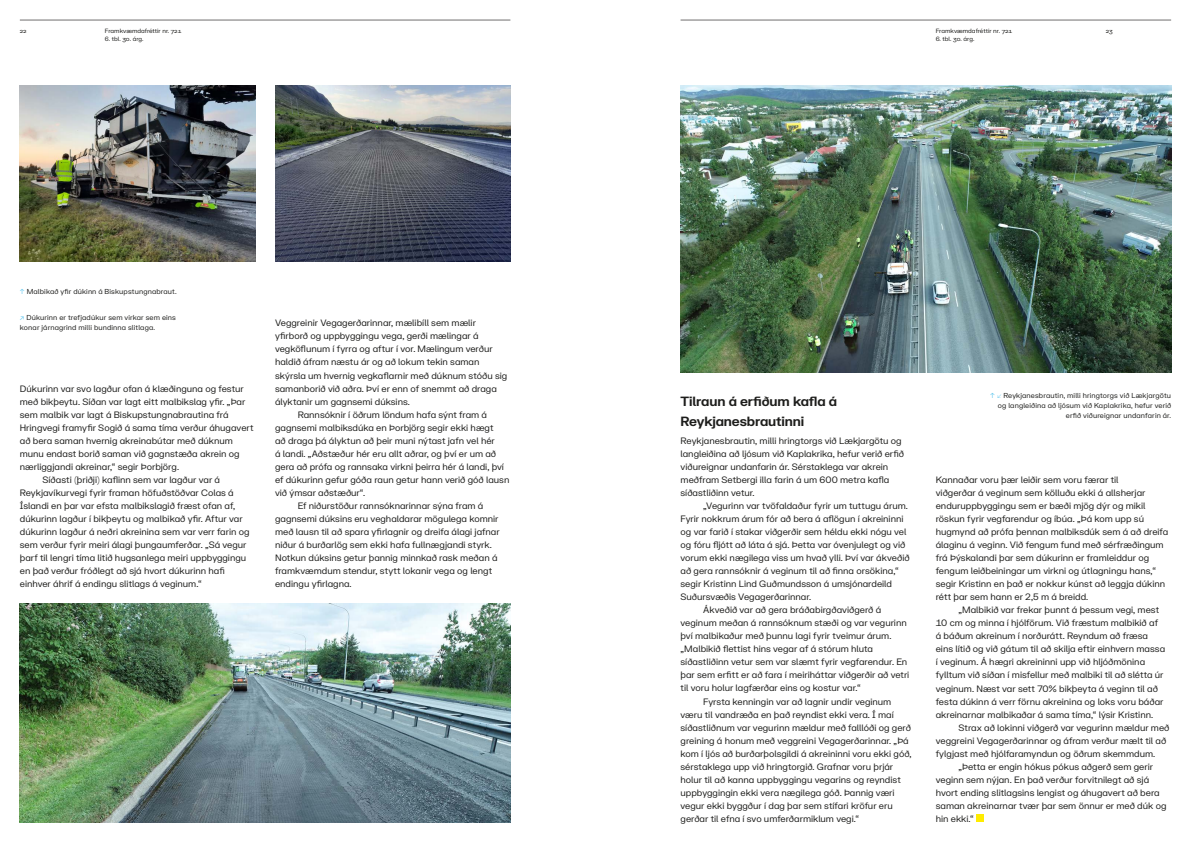
<style>
.page{position:relative;width:1191px;height:842px;background:#fff}
.page>*{position:absolute;margin:0;border:0;box-sizing:border-box;transform-origin:0 0}
.t1{font:700 13px/19.6px "Vegagerdin FK Grotesk";letter-spacing:-.01em;color:#1d1d1b}
.t2{font:9px/13px "Vegagerdin FK Grotesk";letter-spacing:-.005em;color:#1d1d1b}
.t3{font:7px/10px "Vegagerdin FK Grotesk";letter-spacing:.015em;color:#1d1d1b}
.t4{font:6px "Vegagerdin FK Grotesk";color:#1d1d1b}
.s1{color:#5dc5ed}
.s2{font-weight:900;color:#5dc5ed}
</style>
<div class="page">
<hr style="left:680px;top:20px;width:491px;height:1px;background:#706f6f">
<hr style="left:20px;top:20px;width:490px;height:1px;background:#706f6f">
<img style="left:275px;top:85px;width:235px;height:176px">
<img style="left:20px;top:85px;width:235px;height:176px">
<img style="left:20px;top:603px;width:490px;height:219px">
<div style="left:976px;top:814px;width:7px;height:8px;background:#ffec00"></div>
<img style="left:680px;top:85px;width:491px;height:288px">
<p class="t4" style="left:20px;top:26px;width:8px">22</p>
<p class="t4" style="left:105px;top:26px;width:78px">Framkvæmdafréttir nr. 721</p>
<p class="t4" style="left:105px;top:34px;width:40px">6. tbl. 30. árg.</p>
<p class="t3" style="left:20px;top:286px;width:158px"><span class="s1">↑</span> Malbikað yfir dúkinn á Biskupstungnabraut.</p>
<p class="t3" style="left:20px;top:312px;width:157px"><span class="s1">↗</span> Dúkurinn er trefjadúkur sem virkar sem eins konar járnagrind milli bundinna slitlaga.</p>
<p class="t2" style="left:20px;top:381px;width:225px">Dúkurinn var svo lagður ofan á klæðinguna og festur</p>
<p class="t2" style="left:20px;top:394px;width:227px">með bikþeytu. Síðan var lagt eitt malbikslag yfir. „Þar</p>
<p class="t2" style="left:20px;top:407px;width:210px">sem malbik var lagt á Biskupstungnabrautina frá</p>
<p class="t2" style="left:20px;top:420px;width:235px">Hringvegi framyfir Sogið á sama tíma verður áhugavert</p>
<p class="t2" style="left:20px;top:433px;width:214px">að bera saman hvernig akreinabútar með dúknum</p>
<p class="t2" style="left:20px;top:446px;width:221px">munu endast borið saman við gagnstæða akrein og</p>
<p class="t2" style="left:20px;top:459px;width:161px">nærliggjandi akreinar,“ segir Þorbjörg.</p>
<p class="t2" style="left:43px;top:472px;width:179px">Síðasti (þriðji) kaflinn sem var lagður var á</p>
<p class="t2" style="left:20px;top:485px;width:215px">Reykjavíkurvegi fyrir framan höfuðstöðvar Colas á</p>
<p class="t2" style="left:20px;top:499px;width:217px">Íslandi en þar var efsta malbikslagið fræst ofan af,</p>
<p class="t2" style="left:20px;top:512px;width:224px">dúkurinn lagður í bikþeytu og malbikað yfir. Aftur var</p>
<p class="t2" style="left:20px;top:525px;width:231px">dúkurinn lagður á neðri akreinina sem var verr farin og</p>
<p class="t2" style="left:20px;top:538px;width:228px">sem verður fyrir meiri álagi þungaumferðar. „Sá vegur</p>
<p class="t2" style="left:20px;top:551px;width:228px">þarf til lengri tíma litið hugsanlega meiri uppbyggingu</p>
<p class="t2" style="left:20px;top:564px;width:206px">en það verður fróðlegt að sjá hvort dúkurinn hafi</p>
<p class="t2" style="left:20px;top:577px;width:183px">einhver áhrif á endingu slitlags á veginum.“</p>
<p class="t2" style="left:275px;top:316px;width:202px">Veggreinir Vegagerðarinnar, mælibíll sem mælir</p>
<p class="t2" style="left:275px;top:329px;width:205px">yfirborð og uppbyggingu vega, gerði mælingar á</p>
<p class="t2" style="left:275px;top:342px;width:219px">vegköflunum í fyrra og aftur í vor. Mælingum verður</p>
<p class="t2" style="left:275px;top:355px;width:206px">haldið áfram næstu ár og að lokum tekin saman</p>
<p class="t2" style="left:275px;top:368px;width:234px">skýrsla um hvernig vegkaflarnir með dúknum stóðu sig</p>
<p class="t2" style="left:275px;top:381px;width:223px">samanborið við aðra. Því er enn of snemmt að draga</p>
<p class="t2" style="left:275px;top:394px;width:136px">ályktanir um gagnsemi dúksins.</p>
<p class="t2" style="left:298px;top:407px;width:191px">Rannsóknir í öðrum löndum hafa sýnt fram á</p>
<p class="t2" style="left:275px;top:420px;width:220px">gagnsemi malbiksdúka en Þorbjörg segir ekki hægt</p>
<p class="t2" style="left:275px;top:433px;width:221px">að draga þá ályktun að þeir muni nýtast jafn vel hér</p>
<p class="t2" style="left:275px;top:446px;width:223px">á landi. „Aðstæður hér eru allt aðrar, og því er um að</p>
<p class="t2" style="left:275px;top:459px;width:230px">gera að prófa og rannsaka virkni þeirra hér á landi, því</p>
<p class="t2" style="left:275px;top:472px;width:236px">ef dúkurinn gefur góða raun getur hann verið góð lausn</p>
<p class="t2" style="left:275px;top:485px;width:92px">við ýmsar aðstæður“.</p>
<p class="t2" style="left:298px;top:499px;width:187px">Ef niðurstöður rannsóknarinnar sýna fram á</p>
<p class="t2" style="left:275px;top:512px;width:225px">gagnsemi dúksins eru veghaldarar mögulega komnir</p>
<p class="t2" style="left:275px;top:525px;width:226px">með lausn til að spara yfirlagnir og dreifa álagi jafnar</p>
<p class="t2" style="left:275px;top:538px;width:218px">niður á burðarlög sem ekki hafa fullnægjandi styrk.</p>
<p class="t2" style="left:275px;top:551px;width:224px">Notkun dúksins getur þannig minnkað rask meðan á</p>
<p class="t2" style="left:275px;top:564px;width:219px">framkvæmdum stendur, stytt lokanir vega og lengt</p>
<p class="t2" style="left:275px;top:577px;width:78px">endingu yfirlagna.</p>
<p class="t4" style="left:935px;top:26px;width:78px">Framkvæmdafréttir nr. 721</p>
<p class="t4" style="left:935px;top:34px;width:40px">6. tbl. 30. árg.</p>
<p class="t4" style="left:1106px;top:26px;width:8px">23</p>
<h1 class="t1" style="left:680px;top:391px;width:158px">Tilraun á erfiðum kafla á<br>Reykjanesbrautinni</h1>
<p class="t2" style="left:680px;top:433px;width:225px">Reykjanesbrautin, milli hringtorgs við Lækjargötu og langleiðina að ljósum við Kaplakrika, hefur verið erfið viðureignar undanfarin ár. Sérstaklega var akrein meðfram Setbergi illa farin á um 600 metra kafla síðastliðinn vetur.</p>
<p class="t2" style="left:703px;top:498px;width:206px">„Vegurinn var tvöfaldaður fyrir um tuttugu árum.</p>
<p class="t2" style="left:680px;top:512px;width:224px">Fyrir nokkrum árum fór að bera á aflögun í akreininni</p>
<p class="t2" style="left:680px;top:525px;width:227px">og var farið í stakar viðgerðir sem héldu ekki nógu vel</p>
<p class="t2" style="left:680px;top:538px;width:226px">og fóru fljótt að láta á sjá. Þetta var óvenjulegt og við</p>
<p class="t2" style="left:680px;top:551px;width:230px">vorum ekki nægilega viss um hvað ylli. Því var ákveðið</p>
<p class="t2" style="left:680px;top:564px;width:220px">að gera rannsóknir á veginum til að finna orsökina,“</p>
<p class="t2" style="left:680px;top:577px;width:213px">segir Kristinn Lind Guðmundsson á umsjónardeild</p>
<p class="t2" style="left:680px;top:590px;width:132px">Suðursvæðis Vegagerðarinnar.</p>
<p class="t2" style="left:703px;top:603px;width:179px">Ákveðið var að gera bráðabirgðaviðgerð á</p>
<p class="t2" style="left:680px;top:616px;width:228px">veginum meðan á rannsóknum stæði og var vegurinn</p>
<p class="t2" style="left:680px;top:629px;width:212px">því malbikaður með þunnu lagi fyrir tveimur árum.</p>
<p class="t2" style="left:680px;top:642px;width:194px">„Malbikið flettist hins vegar af á stórum hluta</p>
<p class="t2" style="left:680px;top:655px;width:228px">síðastliðinn vetur sem var slæmt fyrir vegfarendur. En</p>
<p class="t2" style="left:680px;top:668px;width:230px">þar sem erfitt er að fara í meiriháttar viðgerðir að vetri</p>
<p class="t2" style="left:680px;top:681px;width:182px">til voru holur lagfærðar eins og kostur var.“</p>
<p class="t2" style="left:703px;top:694px;width:189px">Fyrsta kenningin var að lagnir undir veginum</p>
<p class="t2" style="left:680px;top:707px;width:215px">væru til vandræða en það reyndist ekki vera. Í maí</p>
<p class="t2" style="left:680px;top:720px;width:232px">síðastliðnum var vegurinn mældur með falllóði og gerð</p>
<p class="t2" style="left:680px;top:733px;width:230px">greining á honum með veggreini Vegagerðarinnar. „Þá</p>
<p class="t2" style="left:680px;top:746px;width:232px">kom í ljós að burðarþolsgildi á akreininni voru ekki góð,</p>
<p class="t2" style="left:680px;top:759px;width:214px">sérstaklega upp við hringtorgið. Grafnar voru þrjár</p>
<p class="t2" style="left:680px;top:772px;width:222px">holur til að kanna uppbyggingu vegarins og reyndist</p>
<p class="t2" style="left:680px;top:785px;width:216px">uppbyggingin ekki vera nægilega góð. Þannig væri</p>
<p class="t2" style="left:680px;top:798px;width:214px">vegur ekki byggður í dag þar sem stífari kröfur eru</p>
<p class="t2" style="left:680px;top:811px;width:180px">gerðar til efna í svo umferðarmiklum vegi.“</p>
<p class="t3" style="left:990px;top:390px;width:182px;text-align:right"><span class="s1">↑</span> <span class="s2">↙</span> Reykjanesbrautin, milli hringtorgs við Lækjargötu og langleiðina að ljósum við Kaplakrika, hefur verið erfið viðureignar undanfarin ár.</p>
<p class="t2" style="left:935px;top:472px;width:234px">Kannaðar voru þær leiðir sem voru færar til<br>viðgerðar á veginum sem kölluðu ekki á allsherjar enduruppbyggingu sem er bæði mjög dýr og mikil röskun fyrir vegfarendur og íbúa. „Þá kom upp sú hugmynd að prófa þennan malbiksdúk sem á að dreifa álaginu á veginn. Við fengum fund með sérfræðingum frá Þýskalandi þar sem dúkurinn er framleiddur og fengum leiðbeiningar um virkni og útlagningu hans,“ segir Kristinn en það er nokkur kúnst að leggja dúkinn rétt þar sem hann er 2,5 m á breidd.</p>
<p class="t2" style="left:935px;top:603px;width:231px;text-indent:23px">„Malbikið var frekar þunnt á þessum vegi, mest 10 cm og minna í hjólförum. Við fræstum malbikið af á báðum akreinum í norðurátt. Reyndum að fræsa eins lítið og við gátum til að skilja eftir einhvern massa í veginum. Á hægri akreininni upp við hljóðmönina fylltum við síðan í misfellur með malbiki til að slétta úr veginum. Næst var sett 70% bikþeyta á veginn til að festa dúkinn á verr förnu akreinina og loks voru báðar akreinarnar malbikaðar á sama tíma,“ lýsir Kristinn.</p>
<p class="t2" style="left:958px;top:720px;width:212px">Strax að lokinni viðgerð var vegurinn mældur með</p>
<p class="t2" style="left:935px;top:733px;width:232px">veggreini Vegagerðarinnar og áfram verður mælt til að</p>
<p class="t2" style="left:935px;top:746px;width:221px">fylgjast með hjólfaramyndun og öðrum skemmdum.</p>
<p class="t2" style="left:958px;top:759px;width:196px">„Þetta er engin hókus pókus aðgerð sem gerir</p>
<p class="t2" style="left:935px;top:772px;width:215px">veginn sem nýjan. En það verður forvitnilegt að sjá</p>
<p class="t2" style="left:935px;top:785px;width:225px">hvort ending slitlagsins lengist og áhugavert að bera</p>
<p class="t2" style="left:935px;top:798px;width:232px">saman akreinarnar tvær þar sem önnur er með dúk og</p>
<p class="t2" style="left:935px;top:812px;width:40px">hin ekki.“</p>
</div>
